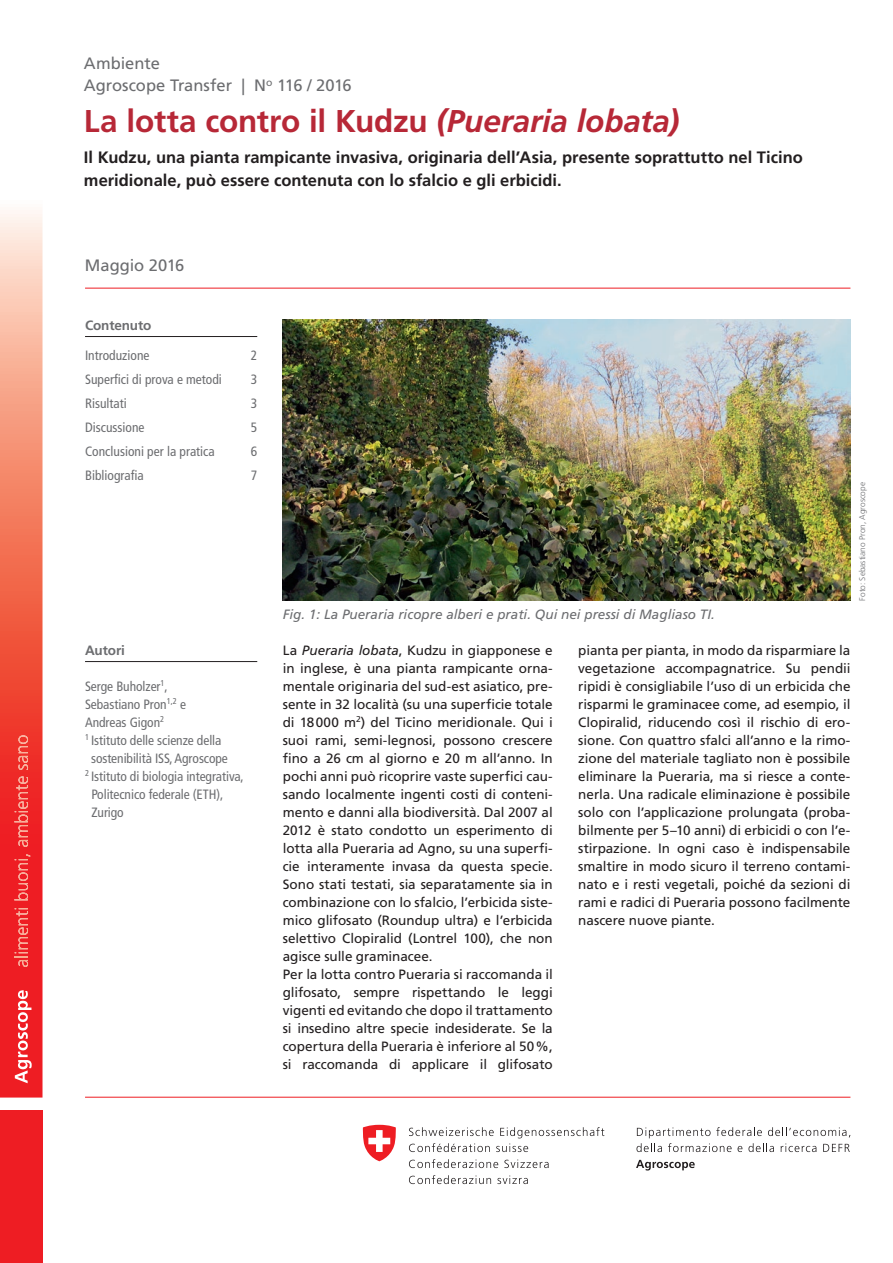
<style>
.page{position:relative;width:893px;height:1263px;background:#fff}
.page>*{position:absolute;margin:0;border:0;box-sizing:border-box;transform-origin:0 0}
.t1{font:700 31.5px "Frutiger LT Std";letter-spacing:-.005em;color:#b72837}
.t2{font:700 16.5px/22.5px "Frutiger LT Std";color:#231f20}
.t3{font:16.5px/22.5px "Frutiger LT Std";letter-spacing:-.005em;color:#6c6d70}
.t4{font:13.5px/18px "Frutiger LT Std";letter-spacing:-.005em;color:#231f20}
.t5{font:condensed 13.5px "Frutiger LT Std";letter-spacing:-.005em;color:#6c6d70}
.t6{font:italic 13.5px "Frutiger LT Std";color:#6c6d70}
.t7{font:700 13.5px "Frutiger LT Std";letter-spacing:-.01em;color:#6c6d70}
.t8{font:300 8.25px "Frutiger LT Std";color:#6c6d70}
.s1{font-style:italic}
</style>
<div class="page">
<svg style="left:636px;top:1127px;width:214px;height:25px"></svg>
<svg style="left:636px;top:1160px;width:59px;height:10px"></svg>
<svg style="left:409px;top:1127px;width:195px;height:25px"></svg>
<svg style="left:409px;top:1159px;width:89px;height:9px"></svg>
<svg style="left:504px;top:1159px;width:45px;height:9px"></svg>
<svg style="left:409px;top:1175px;width:82px;height:9px"></svg>
<svg style="left:497px;top:1175px;width:31px;height:9px"></svg>
<svg style="left:363px;top:1125px;width:33px;height:36px"></svg>
<svg style="left:0;top:210px;width:43px;height:887px;background:#f36b5d"></svg>
<div style="left:0;top:1110px;width:43px;height:153px;background:#ee1d23"></div>
<svg style="left:15px;top:990px;width:17px;height:93px"></svg>
<svg style="left:14px;top:908px;width:14px;height:59px"></svg>
<svg style="left:14px;top:854px;width:16px;height:46px"></svg>
<svg style="left:14px;top:776px;width:14px;height:71px"></svg>
<svg style="left:18px;top:735px;width:10px;height:35px"></svg>
<hr style="left:85px;top:1097px;width:765px;height:1px;background:#ee1d23">
<hr style="left:85px;top:661px;width:172px;height:1px;background:#231f20">
<hr style="left:85px;top:288px;width:765px;height:1px;background:#ee1d23">
<img style="left:283px;top:320px;width:567px;height:281px">
<hr style="left:85px;top:336px;width:172px;height:1px;background:#231f20">
<p class="t3" style="left:84px;top:52px;width:269px">Ambiente<br>Agroscope Transfer | N<sup>o</sup> 116 / 2016</p>
<h1 class="t1" style="left:84px;top:102px;width:597px">La lotta contro il Kudzu <span class="s1">(Pueraria lobata)</span></h1>
<p class="t2" style="left:84px;top:147px;width:720px">Il Kudzu, una pianta rampicante invasiva, originaria dell’Asia, presente soprattutto nel Ticino meridionale, può essere contenuta con lo sfalcio e gli erbicidi.</p>
<p class="t3" style="left:85px;top:254px;width:101px">Maggio 2016</p>
<p class="t7" style="left:85px;top:317px;width:68px">Contenuto</p>
<p class="t5" style="left:85px;top:348px;width:66px">Introduzione</p>
<p class="t5" style="left:251px;top:348px;width:8px">2</p>
<p class="t5" style="left:85px;top:372px;width:138px">Superfici di prova e metodi</p>
<p class="t5" style="left:251px;top:372px;width:8px">3</p>
<p class="t5" style="left:85px;top:396px;width:43px">Risultati</p>
<p class="t5" style="left:251px;top:396px;width:8px">3</p>
<p class="t5" style="left:85px;top:420px;width:61px">Discussione</p>
<p class="t5" style="left:251px;top:420px;width:8px">5</p>
<p class="t5" style="left:85px;top:444px;width:131px">Conclusioni per la pratica</p>
<p class="t5" style="left:251px;top:444px;width:8px">6</p>
<p class="t5" style="left:85px;top:468px;width:60px">Bibliografia</p>
<p class="t5" style="left:251px;top:468px;width:8px">7</p>
<p class="t7" style="left:85px;top:642px;width:41px">Autori</p>
<p class="t5" style="left:85px;top:678px;width:84px">Serge Buholzer<sup>1</sup>,</p>
<p class="t5" style="left:85px;top:696px;width:102px">Sebastiano Pron<sup>1,2</sup> e</p>
<p class="t5" style="left:85px;top:714px;width:81px">Andreas Gigon<sup>2</sup></p>
<p class="t5" style="left:85px;top:732px;width:138px"><sup>1</sup> Istituto delle scienze della</p>
<p class="t5" style="left:91px;top:750px;width:138px">sostenibilità ISS, Agroscope</p>
<p class="t5" style="left:85px;top:768px;width:160px"><sup>2</sup> Istituto di biologia integrativa,</p>
<p class="t5" style="left:91px;top:786px;width:133px">Politecnico federale (ETH),</p>
<p class="t5" style="left:91px;top:804px;width:34px">Zurigo</p>
<p class="t6" style="left:283px;top:606px;width:434px">Fig. 1: La Pueraria ricopre alberi e prati. Qui nei pressi di Magliaso TI.</p>
<p class="t8" style="left:858px;top:601px;width:120px;rotate:-90deg">Foto: Sebastiano Pron, Agroscope</p>
<p class="t4" style="left:283px;top:641px;width:272px">La <span class="s1">Pueraria lobata</span>, Kudzu in giapponese e in inglese, è una pianta rampicante orna&shy;mentale originaria del sud-est asiatico, pre&shy;sente in 32 località (su una superficie totale di 18000 m<sup>2</sup>) del Ticino meridionale. Qui i suoi rami, semi-legnosi, possono crescere fino a 26 cm al giorno e 20 m all’anno. In pochi anni può ricoprire vaste superfici cau&shy;sando localmente ingenti costi di conteni&shy;mento e danni alla biodiversità. Dal 2007 al 2012 è stato condotto un esperimento di lotta alla Pueraria ad Agno, su una superfi&shy;cie interamente invasa da questa specie.<br>Sono stati testati, sia separatamente sia in combinazione con lo sfalcio, l’erbicida siste&shy;mico glifosato (Roundup ultra) e l’erbicida selettivo Clopiralid (Lontrel 100), che non agisce sulle graminacee.<br>Per la lotta contro Pueraria si raccomanda il glifosato, sempre rispettando le leggi vigenti ed evitando che dopo il trattamento si insedino altre specie indesiderate. Se la copertura della Pueraria è inferiore al 50%, si raccomanda di applicare il glifosato</p>
<p class="t4" style="left:578px;top:641px;width:274px;text-align:justify">pianta per pianta, in modo da risparmiare la vegetazione accompagnatrice. Su pendii ripidi è consigliabile l’uso di un erbicida che risparmi le graminacee come, ad esempio, il Clopiralid, riducendo così il rischio di ero&shy;sione. Con quattro sfalci all’anno e la rimo&shy;zione del materiale tagliato non è possibile eliminare la Pueraria, ma si riesce a conte&shy;nerla. Una radicale eliminazione è possibile solo con l’applicazione prolungata (proba&shy;bilmente per 5–10 anni) di erbicidi o con l’e&shy;stirpazione. In ogni caso è indispensabile smaltire in modo sicuro il terreno contami&shy;nato e i resti vegetali, poiché da sezioni di rami e radici di Pueraria possono facilmente nascere nuove piante.</p>
</div>
